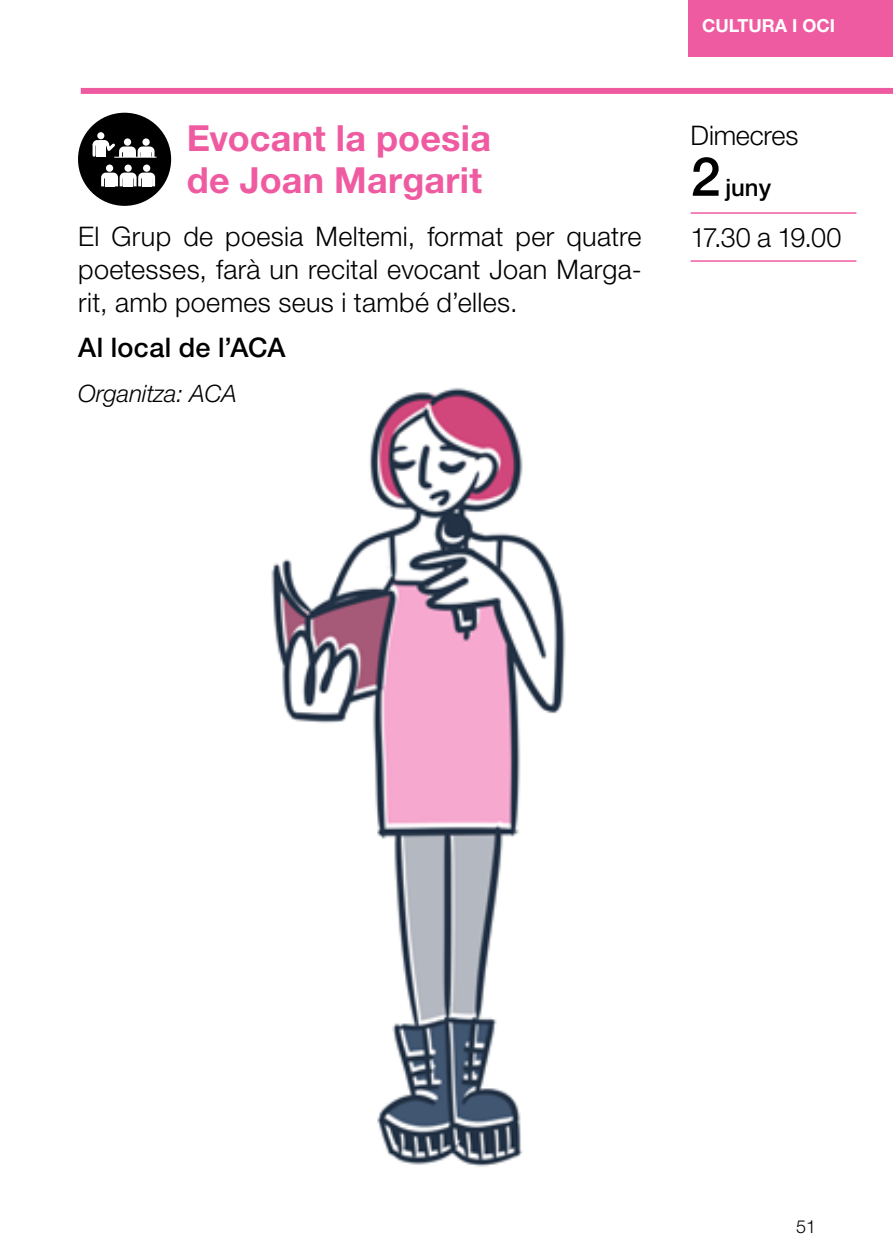
<style>
.page{position:relative;width:893px;height:1259px;background:#fff}
.page>*{position:absolute;margin:0;border:0;box-sizing:border-box;transform-origin:0 0}
.t1{font:500 54px "Helvetica Neue LT Std";color:#000}
.t2{font:700 36px/42px "Helvetica Neue LT Std";letter-spacing:.005em;color:#ef5ba1}
.t3{font:300 27px/33px "Helvetica Neue LT Std";letter-spacing:.01em;color:#000;text-align:justify}
.t4{font:500 27px "Helvetica Neue LT Std";letter-spacing:.01em;color:#000}
.t5{font:300 27px "Helvetica Neue LT Std";letter-spacing:-.01em;color:#000}
.t6{font:italic 300 24px "Helvetica Neue LT Std";color:#000}
.t7{font:500 24px "Helvetica Neue LT Std";color:#000}
.t8{font:700 18px "Helvetica Neue LT Std";color:#fff}
.t9{font:300 18px "Helvetica Neue LT Std";color:#000}
</style>
<div class="page">
<img style="left:271px;top:387px;width:295px;height:780px">
<hr style="left:691px;top:212px;width:165px;height:2px;background:#ef5ba1">
<hr style="left:691px;top:260px;width:165px;height:2px;background:#ef5ba1">
<div style="left:81px;top:88px;width:812px;height:6px;background:#ef5ba1"></div>
<div style="left:78px;top:113px;width:93px;height:93px;background:#000;border-radius:50%"></div>
<div style="left:124px;top:164px;width:8px;height:8px;background:#fff;border-radius:50%"></div>
<div style="left:143px;top:164px;width:7px;height:8px;background:#fff;border-radius:50%"></div>
<hr style="left:114px;top:157px;width:43px;height:1px;background:#fff">
<div style="left:106px;top:164px;width:7px;height:8px;background:#fff;border-radius:50%"></div>
<svg style="left:101px;top:173px;width:54px;height:13px"></svg>
<div style="left:97px;top:132px;width:7px;height:7px;background:#fff;border-radius:50%"></div>
<svg style="left:93px;top:140px;width:62px;height:17px"></svg>
<div style="left:96px;top:145px;width:9px;height:12px;background:#fff"></div>
<div style="left:689px;top:0;width:204px;height:56px;background:#ef5ba1"></div>
<h2 class="t2" style="left:187px;top:117px;width:306px">Evocant la poesia de Joan Margarit</h2>
<p class="t3" style="left:78px;top:219px;width:565px">El Grup de poesia Meltemi, format per quatre poetesses, farà un recital evocant Joan Marga&shy;rit, amb poemes seus i també d’elles.</p>
<p class="t4" style="left:78px;top:331px;width:209px">Al local de l’ACA</p>
<p class="t6" style="left:78px;top:379px;width:160px">Organitza: ACA</p>
<p class="t8" style="left:702px;top:15px;width:134px">CULTURA I OCI</p>
<p class="t5" style="left:691px;top:119px;width:109px">Dimecres</p>
<h1 class="t1" style="left:691px;top:144px;width:32px">2</h1>
<p class="t7" style="left:725px;top:173px;width:47px">juny</p>
<p class="t3" style="left:691px;top:220px;width:152px">17.30 a 19.00</p>
<p class="t9" style="left:796px;top:1215px;width:22px">51</p>
</div>
